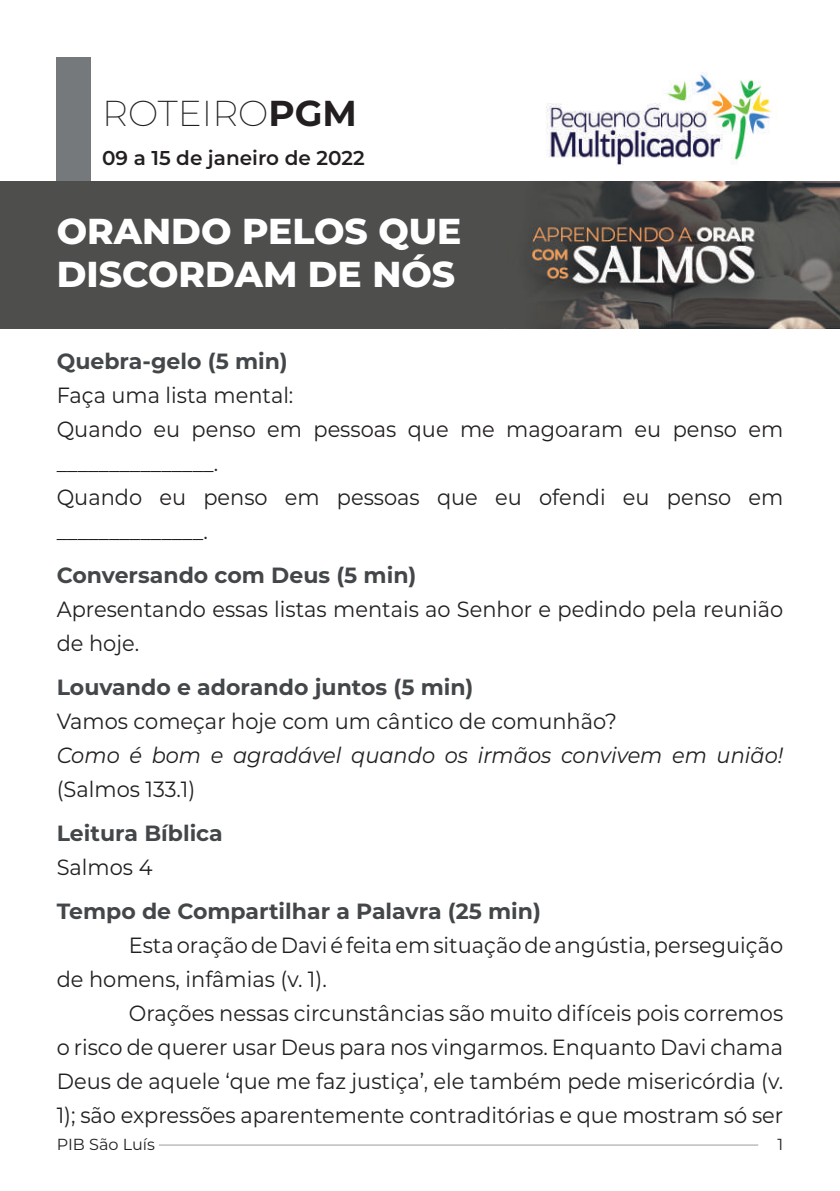
<style>
.page{position:relative;width:840px;height:1191px;background:#fff}
.page>*{position:absolute;margin:0;border:0;box-sizing:border-box;transform-origin:0 0}
.t1{font:800 36px/43.2px "Montserrat";color:#fff}
.t2{font:200 36px "Montserrat";color:#231f20}
.t3{font:22px/34px "Montserrat";color:#231f20;scale:.95 1}
.t4{font:700 22px "Montserrat";color:#444749}
.t5{font:italic 22px "Montserrat";color:#231f20;scale:.95 1}
.t6{font:600 20px "Montserrat";color:#231f20}
.t7{font:16px "Montserrat";color:#231f20}
.s1{font-weight:700}
</style>
<div class="page">
<div style="left:57px;top:57px;width:34px;height:124px;background:#75797b"></div>
<img style="left:546px;top:73px;width:226px;height:92px">
<hr style="left:159px;top:1144px;width:598px;height:1px;background:#9a9d9e">
<img style="left:0;top:181px;width:839px;height:148px">
<h1 class="t2" style="left:102px;top:89px;width:256px">ROTEIRO<span class="s1">PGM</span></h1>
<p class="t6" style="left:102px;top:144px;width:264px">09 a 15 de janeiro de 2022</p>
<h1 class="t1" style="left:57px;top:207px;width:406px">ORANDO PELOS QUE<br>DISCORDAM DE NÓS</h1>
<p class="t4" style="left:57px;top:345px;width:232px">Quebra-gelo (5 min)</p>
<p class="t3" style="left:57px;top:377px;width:765px">Faça uma lista mental:<br>Quando eu penso em pessoas que me magoaram eu penso em _______________.<br>Quando eu penso em pessoas que eu ofendi eu penso em ______________.</p>
<p class="t4" style="left:57px;top:559px;width:361px">Conversando com Deus (5 min)</p>
<p class="t3" style="left:57px;top:591px;width:765px">Apresentando essas listas mentais ao Senhor e pedindo pela reunião de hoje.</p>
<p class="t4" style="left:57px;top:671px;width:418px">Louvando e adorando juntos (5 min)</p>
<p class="t3" style="left:57px;top:703px;width:591px">Vamos começar hoje com um cântico de comunhão?</p>
<p class="t5" style="left:57px;top:740px;width:765px">Como é bom e agradável quando os irmãos convivem em união!</p>
<p class="t3" style="left:57px;top:771px;width:147px">(Salmos 133.1)</p>
<p class="t4" style="left:57px;top:817px;width:167px">Leitura Bíblica</p>
<p class="t3" style="left:57px;top:849px;width:102px">Salmos 4</p>
<p class="t4" style="left:57px;top:895px;width:485px">Tempo de Compartilhar a Palavra (25 min)</p>
<p class="t3" style="left:57px;top:927px;width:765px;text-indent:72px">Esta oração de Davi é feita em situação de angústia, perseguição de homens, infâmias (v. 1).</p>
<p class="t3" style="left:57px;top:995px;width:765px;text-align:justify;text-indent:72px">Orações nessas circunstâncias são muito difíceis pois corremos o risco de querer usar Deus para nos vingarmos. Enquanto Davi chama Deus de aquele ‘que me faz justiça’, ele também pede misericórdia (v.<br>1); são expressões aparentemente contraditórias e que mostram só ser</p>
<p class="t7" style="left:57px;top:1133px;width:100px">PIB São Luís</p>
<p class="t7" style="left:777px;top:1133px;width:7px">1</p>
</div>
